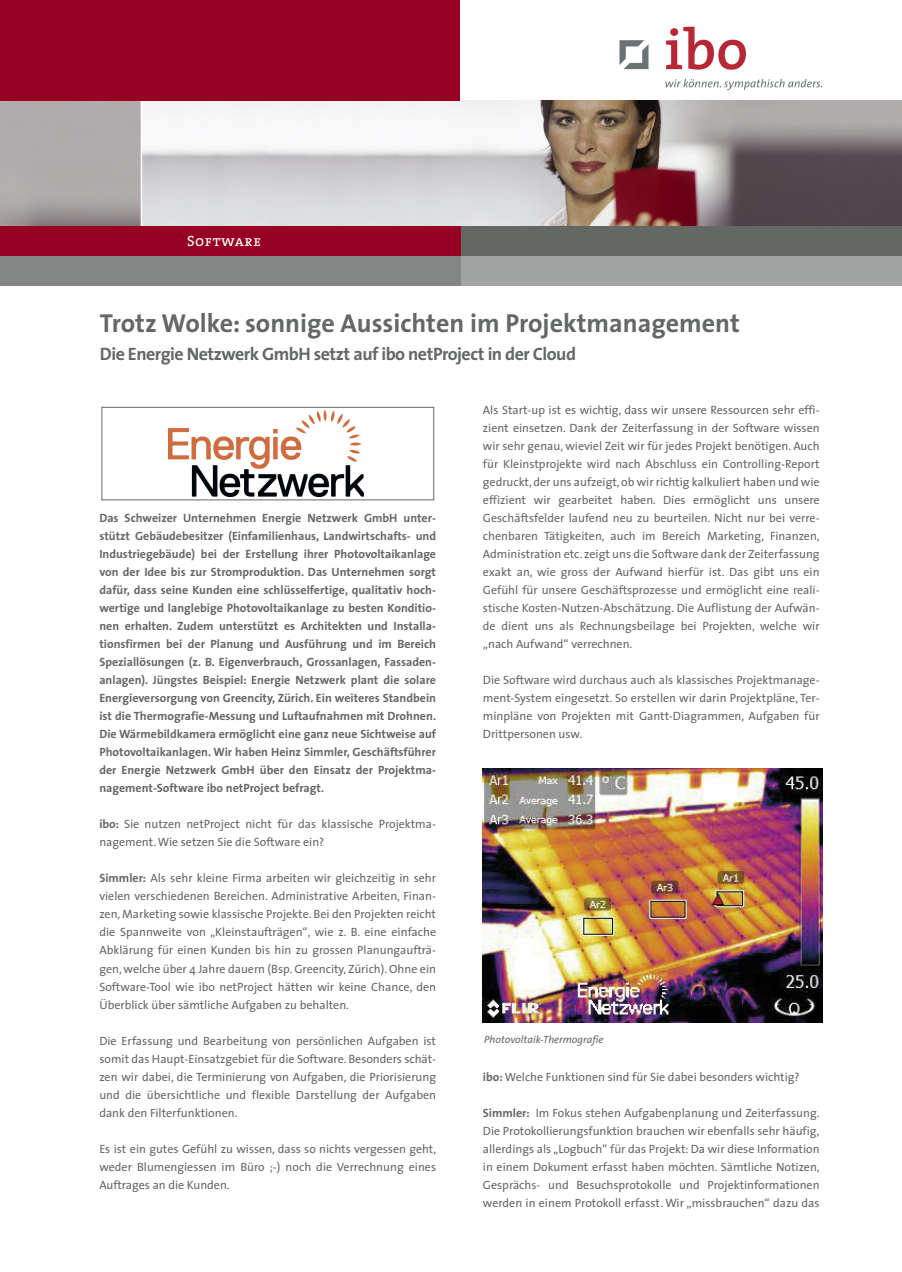
<style>
.page{position:relative;width:902px;height:1272px;background:#fff}
.page>*{position:absolute;margin:0;border:0;box-sizing:border-box;transform-origin:0 0}
.t1{font:700 26.1px "The Sans";color:#646865}
.t2{font:700 18px "The Sans";letter-spacing:-.025em;color:#646865}
.t3{font:15px "The Serif Caps";letter-spacing:.04em;color:#fff}
.t4{font:12px/18px "The Sans";color:#646865;text-align:justify}
.t5{font:700 12px/18px "The Sans";color:#646865;text-align:justify}
.t6{font:italic 10.5px "The Sans";color:#646865}
.s1{font-weight:700}
</style>
<div class="page">
<svg style="left:665px;top:79px;width:157px;height:11px"></svg>
<svg style="left:666px;top:27px;width:79px;height:43px"></svg>
<svg style="left:619px;top:40px;width:29px;height:29px"></svg>
<img style="left:142px;top:100px;width:759px;height:126px">
<img style="left:0;top:100px;width:141px;height:126px">
<div style="left:460px;top:226px;width:441px;height:30px;background:#646865"></div>
<div style="left:460px;top:256px;width:441px;height:30px;background:#a2a4a3"></div>
<div style="left:0;top:226px;width:460px;height:30px;background:#970022"></div>
<div style="left:0;top:256px;width:460px;height:30px;background:#838684"></div>
<div style="left:0;top:0;width:459px;height:100px;background:#970022"></div>
<img style="left:168px;top:411px;width:196px;height:85px">
<div style="left:102px;top:407px;width:332px;height:93px;border:1px solid #646865"></div>
<img style="left:482px;top:768px;width:340px;height:254px">
<p class="t3" style="left:187px;top:236px;width:76px">Software</p>
<h1 class="t1" style="left:100px;top:312px;width:641px">Trotz Wolke: sonnige Aussichten im Projektmanagement</h1>
<h2 class="t2" style="left:100px;top:347px;width:477px">Die Energie Netzwerk GmbH setzt auf ibo netProject in der Cloud</h2>
<p class="t5" style="left:99px;top:510px;width:338px">Das Schweizer Unternehmen Energie Netzwerk GmbH unter&shy;stützt Gebäudebesitzer (Einfamilienhaus, Landwirtschafts- und Industriegebäude) bei der Erstellung ihrer Photovoltaikanlage von der Idee bis zur Stromproduktion. Das Unternehmen sorgt dafür, dass seine Kunden eine schlüsselfertige, qualitativ hoch&shy;wertige und langlebige Photovoltaikanlage zu besten Konditio&shy;nen erhalten. Zudem unterstützt es Architekten und Installa&shy;tionsfirmen bei der Planung und Ausführung und im Bereich Speziallösungen (z. B. Eigenverbrauch, Grossanlagen, Fassaden&shy;anlagen). Jüngstes Beispiel: Energie Netzwerk plant die solare Energieversorgung von Greencity, Zürich. Ein weiteres Standbein ist die Thermografie-Messung und Luftaufnahmen mit Drohnen.<br>Die Wärmebildkamera ermöglicht eine ganz neue Sichtweise auf Photovoltaikanlagen. Wir haben Heinz Simmler, Geschäftsführer der Energie Netzwerk GmbH über den Einsatz der Projektma&shy;nagement-Software ibo netProject befragt.</p>
<p class="t4" style="left:99px;top:816px;width:338px"><span class="s1">ibo:</span> Sie nutzen netProject nicht für das klassische Projektma&shy;nagement.Wie setzen Sie die Software ein?</p>
<p class="t4" style="left:99px;top:870px;width:338px"><span class="s1">Simmler:</span> Als sehr kleine Firma arbeiten wir gleichzeitig in sehr vielen verschiedenen Bereichen. Administrative Arbeiten, Finan&shy;zen, Marketing sowie klassische Projekte. Bei den Projekten reicht die Spannweite von „Kleinstaufträgen“, wie z. B. eine einfache Abklärung für einen Kunden bis hin zu grossen Planungaufträ&shy;gen, welche über 4 Jahre dauern (Bsp. Greencity, Zürich). Ohne ein Software-Tool wie ibo netProject hätten wir keine Chance, den Überblick über sämtliche Aufgaben zu behalten.</p>
<p class="t4" style="left:99px;top:1032px;width:338px">Die Erfassung und Bearbeitung von persönlichen Aufgaben ist somit das Haupt-Einsatzgebiet für die Software. Besonders schät&shy;zen wir dabei, die Terminierung von Aufgaben, die Priorisierung und die übersichtliche und flexible Darstellung der Aufgaben dank den Filterfunktionen.</p>
<p class="t4" style="left:99px;top:1140px;width:338px">Es ist ein gutes Gefühl zu wissen, dass so nichts vergessen geht, weder Blumengiessen im Büro ;-) noch die Verrechnung eines Auftrages an die Kunden.</p>
<p class="t4" style="left:483px;top:402px;width:338px">Als Start-up ist es wichtig, dass wir unsere Ressourcen sehr effi&shy;zient einsetzen. Dank der Zeiterfassung in der Software wissen wir sehr genau, wieviel Zeit wir für jedes Projekt benötigen. Auch für Kleinstprojekte wird nach Abschluss ein Controlling-Report gedruckt,der uns aufzeigt, ob wir richtig kalkuliert haben und wie effizient wir gearbeitet haben. Dies ermöglicht uns unsere Geschäftsfelder laufend neu zu beurteilen. Nicht nur bei verre&shy;chenbaren Tätigkeiten, auch im Bereich Marketing, Finanzen, Administration etc. zeigt uns die Software dank der Zeiterfassung exakt an, wie gross der Aufwand hierfür ist. Das gibt uns ein Gefühl für unsere Geschäftsprozesse und ermöglicht eine reali&shy;stische Kosten-Nutzen-Abschätzung. Die Auflistung der Aufwän&shy;de dient uns als Rechnungsbeilage bei Projekten, welche wir „nach Aufwand“ verrechnen.</p>
<p class="t4" style="left:483px;top:672px;width:338px">Die Software wird durchaus auch als klassisches Projektmanage&shy;ment-System eingesetzt. So erstellen wir darin Projektpläne, Ter&shy;minpläne von Projekten mit Gantt-Diagrammen, Aufgaben für Drittpersonen usw.</p>
<p class="t6" style="left:484px;top:1034px;width:121px">Photovoltaik-Thermografie</p>
<p class="t4" style="left:483px;top:1068px;width:318px"><span class="s1">ibo:</span> Welche Funktionen sind für Sie dabei besonders wichtig?</p>
<p class="t4" style="left:483px;top:1104px;width:338px"><span class="s1">Simmler:</span> Im Fokus stehen Aufgabenplanung und Zeiterfassung.<br>Die Protokollierungsfunktion brauchen wir ebenfalls sehr häufig, allerdings als „Logbuch“ für das Projekt: Da wir diese Information in einem Dokument erfasst haben möchten. Sämtliche Notizen, Gesprächs- und Besuchsprotokolle und Projektinformationen werden in einem Protokoll erfasst. Wir „missbrauchen“ dazu das</p>
</div>
